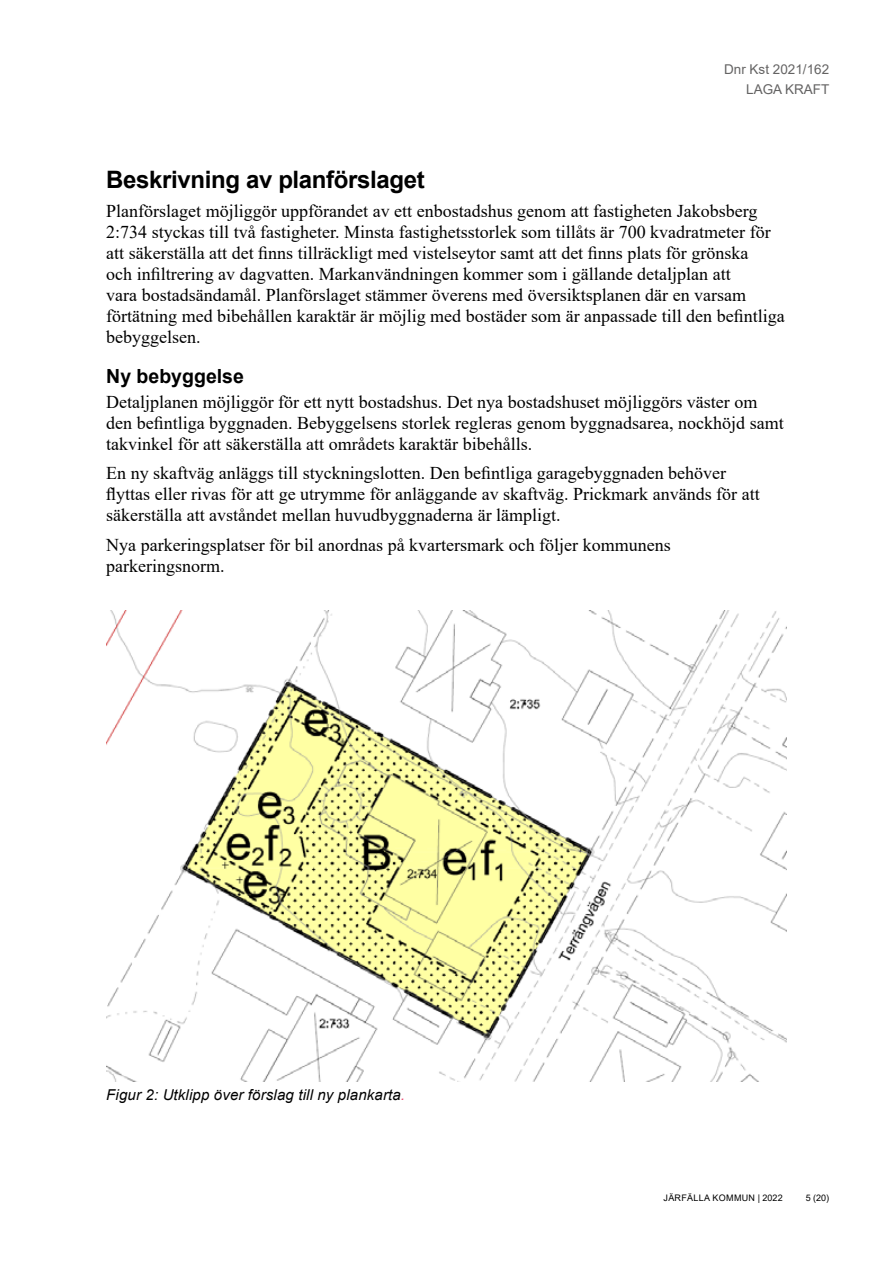
<style>
.page{position:relative;width:893px;height:1263px;background:#fff}
.page>*{position:absolute;margin:0;border:0;box-sizing:border-box;transform-origin:0 0}
.t1{font:700 24px "Arial";letter-spacing:-.015em;color:#000}
.t2{font:700 19.5px "Arial";color:#000}
.t3{font:18px/21px "Times New Roman";color:#000}
.t4{font:italic 15px "Arial";letter-spacing:.01em;color:#000}
.t5{font:13.5px/20.7px "Arial";color:#646363;text-align:right}
.t6{font:9px "Arial";letter-spacing:.035em;color:#000}
.s1{color:#ea4f74}
</style>
<div class="page">
<img style="left:106px;top:610px;width:681px;height:472px">
<p class="t5" style="left:724px;top:58px;width:107px">Dnr Kst 2021/162<br>LAGA KRAFT</p>
<h1 class="t1" style="left:106px;top:162px;width:320px">Beskrivning av planförslaget</h1>
<p class="t3" style="left:106px;top:200px;width:680px">Planförslaget möjliggör uppförandet av ett enbostadshus genom att fastigheten Jakobsberg 2:734 styckas till två fastigheter. Minsta fastighetsstorlek som tillåts är 700 kvadratmeter för att säkerställa att det finns tillräckligt med vistelseytor samt att det finns plats för grönska<br>och infiltrering av dagvatten. Markanvändningen kommer som i gällande detaljplan att<br>vara bostadsändamål. Planförslaget stämmer överens med översiktsplanen där en varsam förtätning med bibehållen karaktär är möjlig med bostäder som är anpassade till den befintliga bebyggelsen.</p>
<p class="t2" style="left:106px;top:362px;width:139px">Ny bebyggelse</p>
<p class="t3" style="left:106px;top:391px;width:679px">Detaljplanen möjliggör för ett nytt bostadshus. Det nya bostadshuset möjliggörs väster om den befintliga byggnaden. Bebyggelsens storlek regleras genom byggnadsarea, nockhöjd samt takvinkel för att säkerställa att områdets karaktär bibehålls.</p>
<p class="t3" style="left:106px;top:462px;width:655px">En ny skaftväg anläggs till styckningslotten. Den befintliga garagebyggnaden behöver flyttas eller rivas för att ge utrymme för anläggande av skaftväg. Prickmark används för att säkerställa att avståndet mellan huvudbyggnaderna är lämpligt.</p>
<p class="t3" style="left:106px;top:534px;width:566px">Nya parkeringsplatser för bil anordnas på kvartersmark och följer kommunens parkeringsnorm.</p>
<p class="t4" style="left:106px;top:1085px;width:300px">Figur 2: Utklipp över förslag till ny plankarta<span class="s1">.</span></p>
<p class="t6" style="left:663px;top:1191px;width:121px">JÄRFÄLLA KOMMUN | 2022</p>
<p class="t6" style="left:806px;top:1191px;width:25px">5 (20)</p>
</div>
